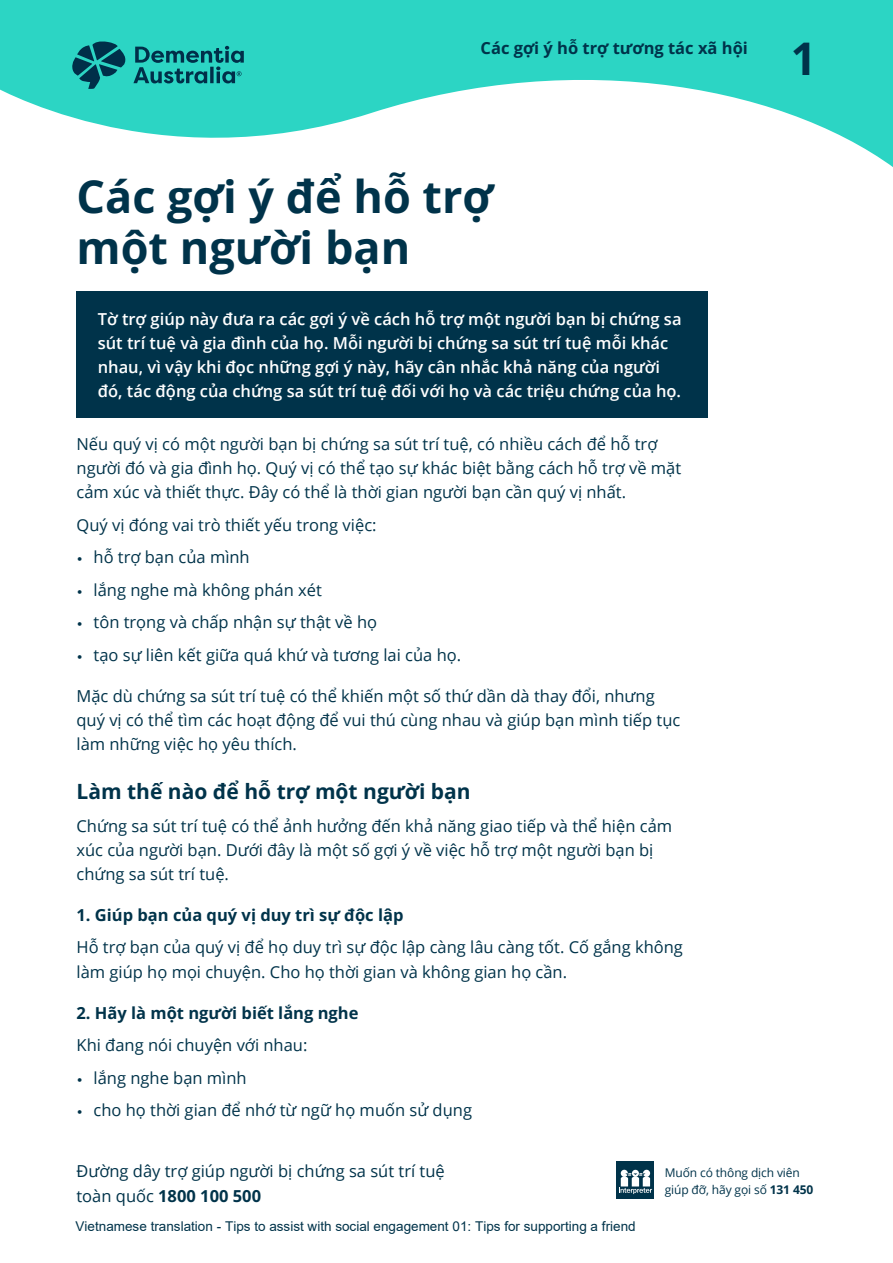
<style>
.page{position:relative;width:893px;height:1263px;background:#fff}
.page>*{position:absolute;margin:0;border:0;box-sizing:border-box;transform-origin:0 0}
.t1{font:700 45px/51px "Open Sans";color:#00334a}
.t2{font:700 21px "Open Sans";color:#00334a}
.t3{font:16.5px/24px "Open Sans";color:#00334a}
.Body__intro__White{font:600 16.5px/24px "Open Sans";color:#fff}
.t4{font:700 16.5px/32.5px "Open Sans";color:#00334a}
.t5{font:13.5px "Arial";color:#00334a}
.t6{font:12px/16.5px "Open Sans";letter-spacing:-.01em;color:#00334a}
.s1{font-family:"Filson Pro"}
.s2{font-weight:700}
.s3{font-weight:400}
.s4{font-style:inherit}
</style>
<div class="page">
<svg style="left:0;top:0;width:893px;height:167px;fill:#2cd5c4"></svg>
<svg style="left:72px;top:41px;width:172px;height:48px;background:#1d9d9a"></svg>
<div style="left:617px;top:1161px;width:37px;height:38px;background:#00334a"></div>
<svg style="left:619px;top:1170px;width:33px;height:24px"></svg>
<div style="left:77px;top:291px;width:631px;height:127px;background:#00334a"></div>
<p class="t4" style="left:480px;top:32px;width:269px">Các gợi ý hỗ trợ tương tác xã hội</p>
<p class="t1" style="left:791px;top:32px;width:27px">1</p>
<h1 class="t1" style="left:77px;top:170px;width:418px">Các gợi ý để hỗ trợ một người bạn</h1>
<p class="Body__intro__White" style="left:98px;top:306px;width:585px">Tờ trợ giúp này đưa ra các gợi ý về cách hỗ trợ một người bạn bị chứng sa sút trí tuệ và gia đình của họ. Mỗi người bị chứng sa sút trí tuệ mỗi khác nhau, vì vậy khi đọc những gợi ý này, hãy cân nhắc khả năng của người đó, tác động của chứng sa sút trí tuệ đối với họ và các triệu chứng của họ.</p>
<p class="t3" style="left:77px;top:432px;width:606px">Nếu quý vị có một người bạn bị chứng sa sút trí tuệ, có nhiều cách để hỗ trợ người đó và gia đình họ. Quý vị có thể tạo sự khác biệt bằng cách hỗ trợ về mặt cảm xúc và thiết thực. Đây có thể là thời gian người bạn cần quý vị nhất.</p>
<p class="t3" style="left:77px;top:512px;width:302px">Quý vị đóng vai trò thiết yếu trong việc:</p>
<p class="t3" style="left:77px;top:545px;width:175px"><span class="s1">•</span> hỗ trợ bạn của mình</p>
<p class="t3" style="left:77px;top:577px;width:247px"><span class="s1">•</span> lắng nghe mà không phán xét</p>
<p class="t3" style="left:77px;top:610px;width:302px"><span class="s1">•</span> tôn trọng và chấp nhận sự thật về họ</p>
<p class="t3" style="left:77px;top:642px;width:386px"><span class="s1">•</span> tạo sự liên kết giữa quá khứ và tương lai của họ.</p>
<p class="t3" style="left:77px;top:683px;width:605px">Mặc dù chứng sa sút trí tuệ có thể khiến một số thứ dần dà thay đổi, nhưng quý vị có thể tìm các hoạt động để vui thú cùng nhau và giúp bạn mình tiếp tục làm những việc họ yêu thích.</p>
<p class="t2" style="left:77px;top:777px;width:396px">Làm thế nào để hỗ trợ một người bạn</p>
<p class="t3" style="left:77px;top:813px;width:597px">Chứng sa sút trí tuệ có thể ảnh hưởng đến khả năng giao tiếp và thể hiện cảm xúc của người bạn. Dưới đây là một số gợi ý về việc hỗ trợ một người bạn bị chứng sa sút trí tuệ.</p>
<p class="t3" style="left:77px;top:898px;width:608px;line-height:32.5px"><span class="s2">1. Giúp bạn của quý vị duy trì sự độc lập<br></span>Hỗ trợ bạn của quý vị để họ duy trì sự độc lập càng lâu càng tốt. Cố gắng không</p>
<p class="t3" style="left:77px;top:959px;width:492px">làm giúp họ mọi chuyện. Cho họ thời gian và không gian họ cần.</p>
<p class="t4" style="left:77px;top:996px;width:283px">2. Hãy là một người biết lắng nghe<br><span class="s3">Khi đang nói chuyện với nhau:</span></p>
<p class="t3" style="left:77px;top:1065px;width:172px"><span class="s1">•</span> lắng nghe bạn mình</p>
<p class="t3" style="left:77px;top:1097px;width:397px"><span class="s1">•</span> cho họ thời gian để nhớ từ ngữ họ muốn sử dụng</p>
<p class="t3" style="left:76px;top:1158px;width:370px;line-height:24.9px">Đường dây trợ giúp người bị chứng sa sút trí tuệ toàn quốc <span class="s2">1800 100 500</span></p>
<p class="t5" style="left:76px;top:1217px;width:562px">Vietnamese <span class="s4">translation -</span> Tips to assist with social engagement 01<span class="s4">: Tips for supporting a friend</span></p>
<p class="t6" style="left:665px;top:1164px;width:150px">Muốn có thông dịch viên giúp đỡ, hãy gọi số <span class="s2">131 450</span></p>
</div>
